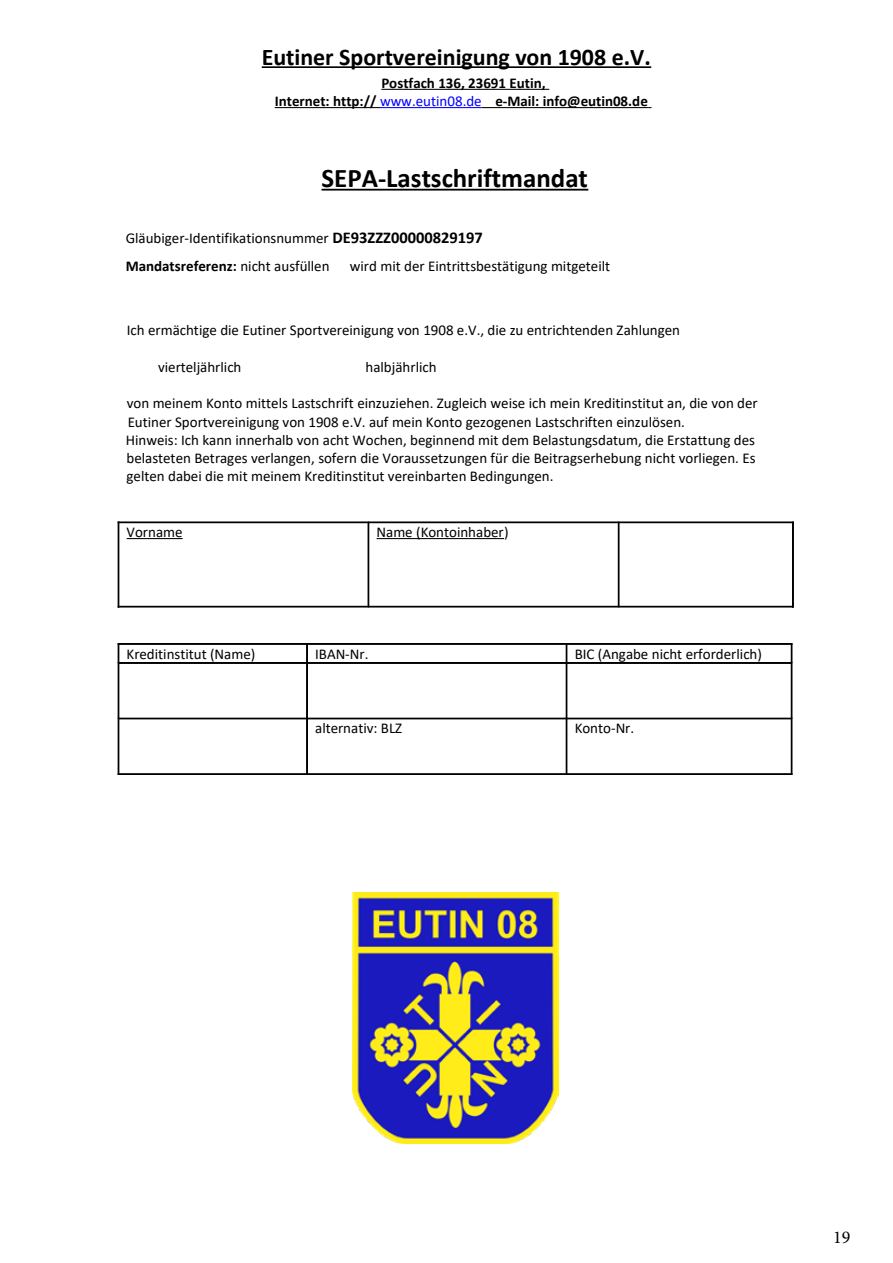
<style>
.page{position:relative;width:893px;height:1263px;background:#fff}
.page>*{position:absolute;margin:0;border:0;box-sizing:border-box;transform-origin:0 0}
.t1{font:700 27px "Calibri";color:#000}
.t2{font:700 24px "Calibri";color:#000}
.t3{font:18px "Minion Pro";color:#000}
.t4{font:15px/18.3px "Calibri";color:#000}
.t5{font:700 15px/18.3px "Calibri";color:#000;text-align:center}
.s1{font-weight:400;color:#00f}
.s2{font-weight:700;font-size:16.5px}
.s3{font-weight:700}
</style>
<div class="page">
<hr style="left:262px;top:66px;width:389px;height:2px;background:#000">
<hr style="left:381px;top:89px;width:168px;height:1px;background:#000">
<hr style="left:275px;top:107px;width:105px;height:1px;background:#000">
<hr style="left:380px;top:107px;width:102px;height:1px;background:#00f">
<hr style="left:482px;top:107px;width:166px;height:1px;background:#000">
<hr style="left:321px;top:189px;width:267px;height:2px;background:#000">
<div style="left:118px;top:522px;width:250px;height:1px;border:1px solid #000003"></div>
<div style="left:368px;top:522px;width:251px;height:1px;border:1px solid #000003"></div>
<div style="left:618px;top:522px;width:175px;height:1px;border:1px solid #000003"></div>
<div style="left:118px;top:606px;width:250px;height:1px;border:1px solid #000003"></div>
<div style="left:368px;top:606px;width:251px;height:1px;border:1px solid #000003"></div>
<div style="left:618px;top:606px;width:175px;height:1px;border:1px solid #000003"></div>
<div style="left:118px;top:522px;width:1px;height:85px;border:1px solid #000003"></div>
<div style="left:368px;top:523px;width:1px;height:83px;border:1px solid #000003"></div>
<div style="left:618px;top:523px;width:1px;height:83px;border:1px solid #000003"></div>
<hr style="left:793px;top:522px;width:1px;height:85px;background:#000003">
<div style="left:792px;top:522px;width:1px;height:85px;border:1px solid #000003"></div>
<hr style="left:127px;top:538px;width:56px;height:1px;background:#000">
<hr style="left:377px;top:538px;width:127px;height:1px;background:#000">
<div style="left:118px;top:643px;width:189px;height:1px;border:1px solid #000003"></div>
<div style="left:307px;top:643px;width:260px;height:1px;border:1px solid #000003"></div>
<div style="left:566px;top:643px;width:226px;height:1px;border:1px solid #000003"></div>
<hr style="left:119px;top:663px;width:188px;height:1px;background:#000003">
<div style="left:119px;top:662px;width:188px;height:1px;border:1px solid #000003"></div>
<hr style="left:307px;top:663px;width:259px;height:1px;background:#000003">
<div style="left:307px;top:662px;width:260px;height:1px;border:1px solid #000003"></div>
<hr style="left:566px;top:663px;width:225px;height:1px;background:#000003">
<div style="left:566px;top:662px;width:225px;height:1px;border:1px solid #000003"></div>
<div style="left:119px;top:718px;width:188px;height:1px;border:1px solid #000003"></div>
<div style="left:307px;top:718px;width:260px;height:1px;border:1px solid #000003"></div>
<div style="left:566px;top:718px;width:225px;height:1px;border:1px solid #000003"></div>
<div style="left:118px;top:774px;width:189px;height:1px;border:1px solid #000003"></div>
<div style="left:307px;top:774px;width:260px;height:1px;border:1px solid #000003"></div>
<div style="left:566px;top:774px;width:226px;height:1px;border:1px solid #000003"></div>
<svg style="left:118px;top:643px;width:1px;height:19px"></svg>
<div style="left:118px;top:662px;width:1px;height:56px;border:1px solid #000003"></div>
<div style="left:118px;top:718px;width:1px;height:56px;border:1px solid #000003"></div>
<svg style="left:307px;top:644px;width:1px;height:18px"></svg>
<div style="left:307px;top:662px;width:1px;height:56px;border:1px solid #000003"></div>
<div style="left:307px;top:718px;width:1px;height:56px;border:1px solid #000003"></div>
<svg style="left:566px;top:644px;width:1px;height:18px"></svg>
<div style="left:566px;top:662px;width:1px;height:56px;border:1px solid #000003"></div>
<div style="left:566px;top:718px;width:1px;height:56px;border:1px solid #000003"></div>
<svg style="left:791px;top:643px;width:1px;height:19px"></svg>
<div style="left:791px;top:662px;width:1px;height:56px;border:1px solid #000003"></div>
<div style="left:791px;top:718px;width:1px;height:56px;border:1px solid #000003"></div>
<img style="left:353px;top:892px;width:205px;height:252px">
<h2 class="t2" style="left:262px;top:47px;width:391px">Eutiner Sportvereinigung von 1908 e.V.</h2>
<p class="t5" style="left:275px;top:75px;width:374px">Postfach 136, 23691 Eutin,<br>Internet: http:// <span class="s1">www.eutin08.de</span> e-Mail: info@eutin08.de</p>
<h1 class="t1" style="left:321px;top:167px;width:268px">SEPA-Lastschriftmandat</h1>
<p class="t4" style="left:126px;top:224px;width:359px;line-height:28.8px">Gläubiger-Identifikationsnummer <span class="s2">DE93ZZZ00000829197<br></span><span class="s3">Mandatsreferenz:</span> nicht ausfüllen</p>
<p class="t4" style="left:350px;top:258px;width:262px">wird mit der Eintrittsbestätigung mitgeteilt</p>
<p class="t4" style="left:127px;top:322px;width:555px">Ich ermächtige die Eutiner Sportvereinigung von 1908 e.V., die zu entrichtenden Zahlungen</p>
<p class="t4" style="left:158px;top:359px;width:85px">vierteljährlich</p>
<p class="t4" style="left:366px;top:359px;width:73px">halbjährlich</p>
<p class="t4" style="left:126px;top:395px;width:633px">von meinem Konto mittels Lastschrift einzuziehen. Zugleich weise ich mein Kreditinstitut an, die von der Eutiner Sportvereinigung von 1908 e.V. auf mein Konto gezogenen Lastschriften einzulösen.<br>Hinweis: Ich kann innerhalb von acht Wochen, beginnend mit dem Belastungsdatum, die Erstattung des belasteten Betrages verlangen, sofern die Voraussetzungen für die Beitragserhebung nicht vorliegen. Es gelten dabei die mit meinem Kreditinstitut vereinbarten Bedingungen.</p>
<p class="t4" style="left:127px;top:524px;width:57px">Vorname</p>
<p class="t4" style="left:377px;top:524px;width:133px">Name (Kontoinhaber)</p>
<p class="t4" style="left:127px;top:645px;width:130px">Kreditinstitut (Name)</p>
<p class="t4" style="left:315px;top:645px;width:55px">IBAN-Nr.</p>
<p class="t4" style="left:575px;top:645px;width:189px">BIC (Angabe nicht erforderlich)</p>
<p class="t4" style="left:315px;top:720px;width:89px">alternativ: BLZ</p>
<p class="t4" style="left:575px;top:720px;width:61px">Konto-Nr.</p>
<p class="t3" style="left:833px;top:1225px;width:19px">19</p>
</div>
